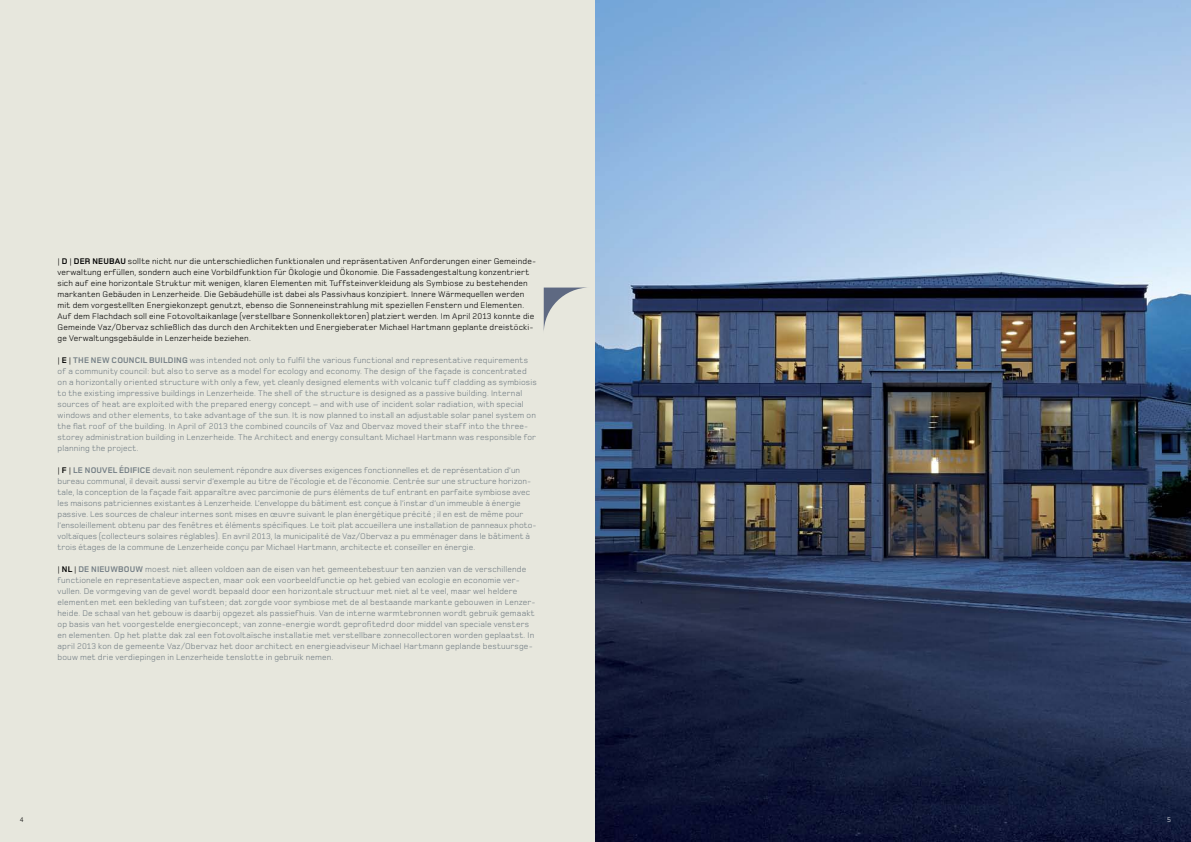
<style>
.page{position:relative;width:1191px;height:842px;background:#fff}
.page>*{position:absolute;margin:0;border:0;box-sizing:border-box;transform-origin:0 0}
.t1{font:8.5px/11px "Sitag";letter-spacing:.015em;color:#727d84}
.t2{font:8.5px/11px "Sitag";letter-spacing:.015em;color:#000}
.t3{font:700 8.5px "Sitag";letter-spacing:.015em;color:#727d84}
.t4{font:7px "Sitag";color:#000}
.t5{font:7px "Sitag";color:#fff}
.s1{font-weight:700}
.s2{color:#000}
.s3{font-weight:700;color:#000}
.s4{font-weight:400;color:#000}
</style>
<div class="page">
<div style="left:0;top:0;width:595px;height:842px;background:#e7e7dd"></div>
<img style="left:595px;top:0;width:596px;height:842px">
<svg style="left:544px;top:288px;width:45px;height:45px;background:#caccc9"></svg>
<p class="t2" style="left:58px;top:256px;width:480px">| <span class="s1">D</span> | <span class="s1">DER NEUBAU</span> sollte nicht nur die unterschiedlichen funktionalen und repräsentativen Anforderungen einer Gemeinde&shy;verwaltung erfüllen, sondern auch eine Vorbildfunktion für Ökologie und Ökonomie. Die Fassadengestaltung konzentriert sich auf eine horizontale Struktur mit wenigen, klaren Elementen mit Tuffsteinverkleidung als Symbiose zu bestehenden markanten Gebäuden in Lenzerheide. Die Gebäudehülle ist dabei als Passivhaus konzipiert. Innere Wärmequellen werden mit dem vorgestellten Energiekonzept genutzt, ebenso die Sonneneinstrahlung mit speziellen Fenstern und Elementen.<br>Auf dem Flachdach soll eine Fotovoltaikanlage (verstellbare Sonnenkollektoren) platziert werden. Im April 2013 konnte die Gemeinde Vaz/Obervaz schließlich das durch den Architekten und Energieberater Michael Hartmann geplante dreistöcki&shy;ge VerwaltungsgebäuIde in Lenzerheide beziehen.</p>
<p class="t1" style="left:58px;top:355px;width:480px"><span class="s2">|</span> <span class="s3">E</span> <span class="s2">|</span> <span class="s1">THE NEW COUNCIL BUILDING</span> was intended not only to fulfil the various functional and representative requirements of a community council: but also to serve as a model for ecology and economy. The design of the façade is concentrated on a horizontally oriented structure with only a few, yet cleanly designed elements with volcanic tuff cladding as symbiosis to the existing impressive buildings in Lenzerheide. The shell of the structure is designed as a passive building. Internal sources of heat are exploited with the prepared energy concept – and with use of incident solar radiation, with special windows and other elements, to take advantage of the sun. It is now planned to install an adjustable solar panel system on the flat roof of the building. In April of 2013 the combined councils of Vaz and Obervaz moved their staff into the three&shy;storey administration building in Lenzerheide. The Architect and energy consultant Michael Hartmann was responsible for planning the project.</p>
<p class="t3" style="left:58px;top:465px;width:45px"><span class="s4">|</span> <span class="s2">F</span> <span class="s4">|</span> LE NOUVEL</p>
<p class="t1" style="left:58px;top:465px;width:481px;text-indent:62px"><span class="s1">ÉDIFICE</span> devait non seulement répondre aux diverses exigences fonctionnelles et de représentation d’un bureau communal, il devait aussi servir d’exemple au titre de l’écologie et de l’économie. Centrée sur une structure horizon&shy;tale, la conception de la façade fait apparaître avec parcimonie de purs éléments de tuf entrant en parfaite symbiose avec les maisons patriciennes existantes à Lenzerheide. L’enveloppe du bâtiment est conçue à l’instar d’un immeuble à énergie passive. Les sources de chaleur internes sont mises en œuvre suivant le plan énergétique précité ; il en est de même pour l’ensoleillement obtenu par des fenêtres et éléments spécifiques. Le toit plat accueillera une installation de panneaux photo&shy;voltaïques (collecteurs solaires réglables). En avril 2013, la municipalité de Vaz/Obervaz a pu emménager dans le bâtiment à trois étages de la commune de Lenzerheide conçu par Michael Hartmann, architecte et conseiller en énergie.</p>
<p class="t3" style="left:58px;top:564px;width:46px"><span class="s4">|</span> <span class="s2">NL</span> <span class="s4">|</span> DE NIEUWB</p>
<p class="t1" style="left:58px;top:564px;width:480px;text-indent:66px"><span class="s1">OUW</span> moest niet alleen voldoen aan de eisen van het gemeentebestuur ten aanzien van de verschillende functionele en representatieve aspecten, maar ook een voorbeeldfunctie op het gebied van ecologie en economie ver&shy;vullen. De vormgeving van de gevel wordt bepaald door een horizontale structuur met niet al te veel, maar wel heldere elementen met een bekleding van tufsteen; dat zorgde voor symbiose met de al bestaande markante gebouwen in Lenzer&shy;heide. De schaal van het gebouw is daarbij opgezet als passiefhuis. Van de interne warmtebronnen wordt gebruik gemaakt op basis van het voorgestelde energieconcept; van zonne-energie wordt geprofitedrd door middel van speciale vensters en elementen. Op het platte dak zal een fotovoltaïsche installatie met verstellbare zonnecollectoren worden geplaatst. In april 2013 kon de gemeente Vaz/Obervaz het door architect en energieadviseur Michael Hartmann geplande bestuursge&shy;bouw met drie verdiepingen in Lenzerheide tenslotte in gebruik nemen.</p>
<p class="t4" style="left:20px;top:815px;width:5px">4</p>
<p class="t5" style="left:1167px;top:815px;width:5px">5</p>
</div>
